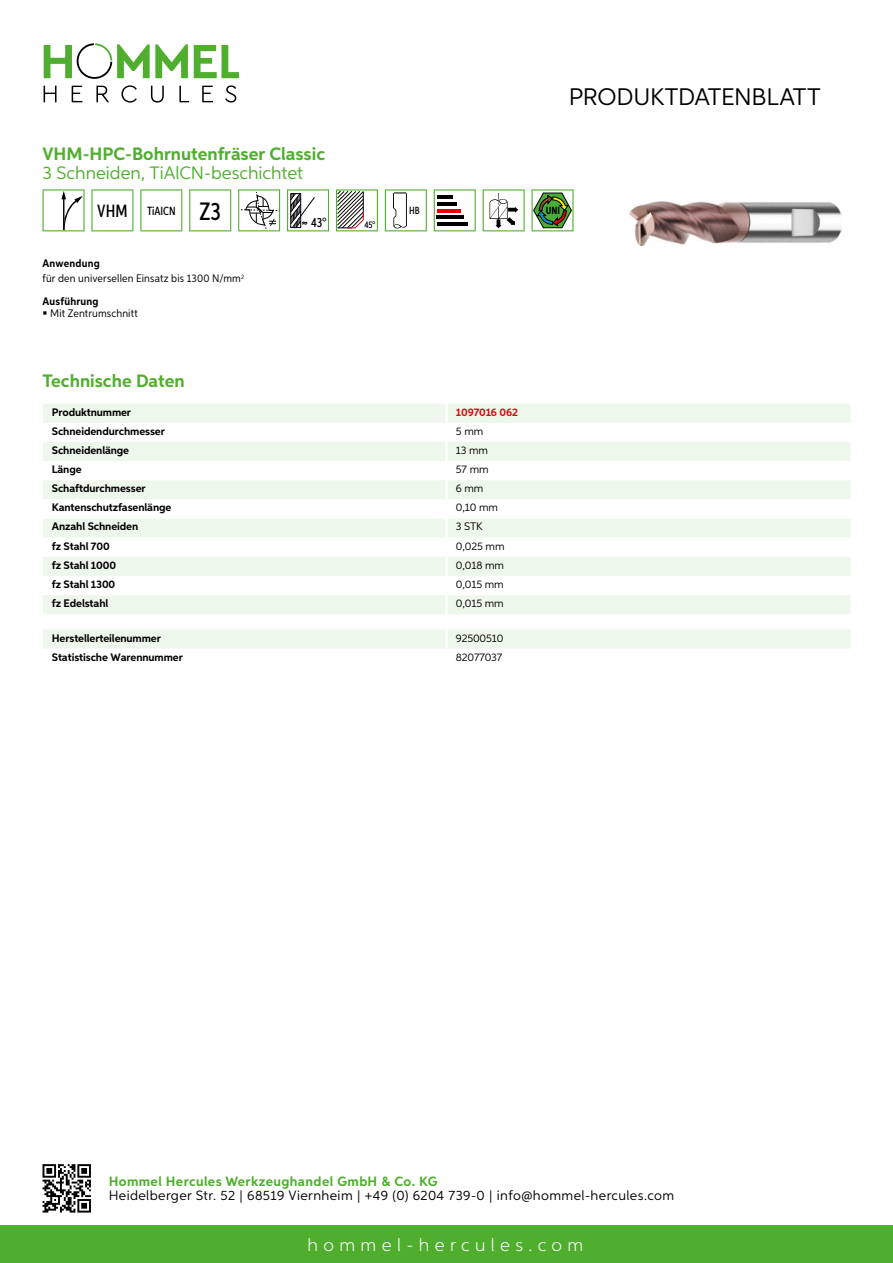
<style>
.page{position:relative;width:893px;height:1263px;background:#fff}
.page>*{position:absolute;margin:0;border:0;box-sizing:border-box;transform-origin:0 0}
.t1{font:24px "Aspira";letter-spacing:-.01em;color:#000}
.t2{font:700 18px "Aspira";color:#50ae2f}
.t3{font:18px "Aspira";color:#50ae2f}
.t4{font:300 18px "Aspira";letter-spacing:.3em;color:#fff}
.t5{font:13.5px "Aspira";letter-spacing:.03em;color:#000}
.t6{font:700 13.5px "Aspira";letter-spacing:.03em;color:#50ae2f}
.t7{font:500 13.35px "Aspira XX Nar";color:#000}
.t8{font:500 11.85px "Aspira XX Nar";color:#000}
.t9{font:700 10.95px "Aspira";letter-spacing:-.01em;color:#000}
.t10{font:10.95px "Aspira";letter-spacing:-.01em;color:#000}
.t11{font:10.95px/15.1px "Aspira Nar";letter-spacing:.015em;color:#000}
.t12{font:700 10.95px "Aspira";letter-spacing:-.01em;color:#cd1013}
.t13{font:700 10.95px "Aspira Nar";letter-spacing:.02em;color:#000}
.t14{font:700 10.35px "Aspira XX Nar";color:#000}
.t15{font:500 10.35px "Aspira XX Nar";color:#000}
.t16{font:500 9.6px "Aspira XX Nar";color:#000}
.s1{font-size:17.85px}
.s2{font-size:25.2px}
.s3{font-weight:700}
</style>
<div class="page">
<div style="left:0;top:1226px;width:893px;height:37px;background:#50ae2f"></div>
<svg style="left:43px;top:1164px;width:48px;height:48px"></svg>
<svg style="left:194px;top:45px;width:45px;height:33px"></svg>
<svg style="left:44px;top:43px;width:144px;height:36px"></svg>
<svg style="left:44px;top:86px;width:13px;height:16px"></svg>
<svg style="left:72px;top:86px;width:10px;height:16px"></svg>
<svg style="left:96px;top:86px;width:13px;height:16px"></svg>
<svg style="left:121px;top:85px;width:16px;height:18px"></svg>
<svg style="left:151px;top:86px;width:13px;height:17px"></svg>
<svg style="left:179px;top:86px;width:10px;height:16px"></svg>
<svg style="left:202px;top:86px;width:11px;height:16px"></svg>
<svg style="left:225px;top:85px;width:11px;height:18px"></svg>
<div style="left:43px;top:404px;width:807px;height:210px;background:#eef7eb"></div>
<svg style="left:43px;top:423px;width:807px;height:172px"></svg>
<hr style="left:445px;top:404px;width:3px;height:19px;background:#fff">
<hr style="left:445px;top:423px;width:3px;height:19px;background:#fff">
<hr style="left:445px;top:442px;width:3px;height:19px;background:#fff">
<hr style="left:445px;top:461px;width:3px;height:19px;background:#fff">
<hr style="left:445px;top:480px;width:3px;height:19px;background:#fff">
<hr style="left:445px;top:499px;width:3px;height:19px;background:#fff">
<hr style="left:445px;top:518px;width:3px;height:20px;background:#fff">
<hr style="left:445px;top:538px;width:3px;height:19px;background:#fff">
<hr style="left:445px;top:557px;width:3px;height:19px;background:#fff">
<hr style="left:445px;top:576px;width:3px;height:19px;background:#fff">
<hr style="left:445px;top:595px;width:3px;height:19px;background:#fff">
<div style="left:43px;top:630px;width:807px;height:19px;background:#eef7eb"></div>
<svg style="left:43px;top:189px;width:42px;height:42px"></svg>
<svg style="left:91px;top:189px;width:42px;height:42px"></svg>
<svg style="left:140px;top:189px;width:42px;height:42px"></svg>
<svg style="left:189px;top:189px;width:42px;height:42px"></svg>
<svg style="left:238px;top:189px;width:42px;height:42px"></svg>
<svg style="left:287px;top:189px;width:42px;height:42px"></svg>
<svg style="left:336px;top:189px;width:42px;height:42px"></svg>
<svg style="left:385px;top:189px;width:42px;height:42px"></svg>
<svg style="left:434px;top:189px;width:42px;height:42px"></svg>
<hr style="left:437px;top:196px;width:16px;height:3px;background:#000">
<hr style="left:437px;top:202px;width:20px;height:4px;background:#000">
<hr style="left:437px;top:209px;width:23px;height:3px;background:#e3000b">
<hr style="left:437px;top:216px;width:27px;height:3px;background:#000">
<hr style="left:437px;top:222px;width:31px;height:4px;background:#000">
<svg style="left:483px;top:189px;width:42px;height:42px"></svg>
<svg style="left:532px;top:189px;width:42px;height:42px"></svg>
<img style="left:629px;top:201px;width:213px;height:44px">
<h2 class="t2" style="left:43px;top:142px;width:284px">VHM-HPC-Bohrnutenfräser Classic</h2>
<h2 class="t3" style="left:43px;top:162px;width:262px">3 Schneiden, TiAlCN -beschichtet</h2>
<p class="t8" style="left:97px;top:203px;width:125px"><span class="s1">VHM</span> TiAICN <span class="s2">Z3</span></p>
<p class="t11" style="left:43px;top:256px;width:203px"><span class="s3">Anwendung<br></span>für den universellen Einsatz bis 1300 N/mm<sup>2</sup></p>
<p class="t13" style="left:43px;top:294px;width:58px">Ausführung</p>
<p class="t11" style="left:50px;top:306px;width:89px">Mit Zentrumschnitt</p>
<p class="t7" style="left:311px;top:215px;width:17px">43°</p>
<p class="t16" style="left:364px;top:219px;width:13px">45°</p>
<h1 class="t1" style="left:569px;top:82px;width:253px">Produktdatenblatt</h1>
<p class="t15" style="left:409px;top:204px;width:12px">HB</p>
<p class="t14" style="left:546px;top:205px;width:16px">UNI</p>
<h2 class="t2" style="left:43px;top:369px;width:144px">Technische Daten</h2>
<p class="t9" style="left:52px;top:405px;width:81px">Produktnummer</p>
<p class="t12" style="left:456px;top:405px;width:64px">1097016 062</p>
<p class="t9" style="left:52px;top:424px;width:115px">Schneidendurchmesser</p>
<p class="t10" style="left:456px;top:424px;width:29px">5 mm</p>
<p class="t9" style="left:52px;top:443px;width:79px">Schneidenlänge</p>
<p class="t10" style="left:456px;top:443px;width:34px">13 mm</p>
<p class="t9" style="left:52px;top:462px;width:31px">Länge</p>
<p class="t10" style="left:456px;top:463px;width:34px">57 mm</p>
<p class="t9" style="left:52px;top:482px;width:95px">Schaftdurchmesser</p>
<p class="t10" style="left:456px;top:482px;width:29px">6 mm</p>
<p class="t9" style="left:52px;top:501px;width:121px">Kantenschutzfasenlänge</p>
<p class="t10" style="left:456px;top:501px;width:44px">0,10 mm</p>
<p class="t9" style="left:52px;top:520px;width:88px">Anzahl Schneiden</p>
<p class="t10" style="left:456px;top:520px;width:22px">3 STK</p>
<p class="t9" style="left:52px;top:539px;width:59px">fz Stahl 700</p>
<p class="t10" style="left:456px;top:539px;width:50px">0,025 mm</p>
<p class="t9" style="left:52px;top:558px;width:66px">fz Stahl 1000</p>
<p class="t10" style="left:456px;top:558px;width:50px">0,018 mm</p>
<p class="t9" style="left:52px;top:577px;width:65px">fz Stahl 1300</p>
<p class="t10" style="left:456px;top:577px;width:49px">0,015 mm</p>
<p class="t9" style="left:52px;top:596px;width:58px">fz Edelstahl</p>
<p class="t10" style="left:456px;top:596px;width:49px">0,015 mm</p>
<p class="t9" style="left:52px;top:631px;width:111px">Herstellerteilenummer</p>
<p class="t10" style="left:456px;top:631px;width:49px">92500510</p>
<p class="t9" style="left:52px;top:650px;width:132px">Statistische Warennummer</p>
<p class="t10" style="left:456px;top:650px;width:48px">82077037</p>
<p class="t6" style="left:109px;top:1172px;width:330px">Hommel Hercules Werkzeughandel GmbH &amp; Co. KG</p>
<p class="t5" style="left:109px;top:1187px;width:567px">Heidelberger Str. 52 | 68519 Viernheim | +49 (0) 6204 739-0 | info@hommel-hercules.com</p>
<h2 class="t4" style="left:307px;top:1234px;width:277px">hommel-hercules.com</h2>
</div>
